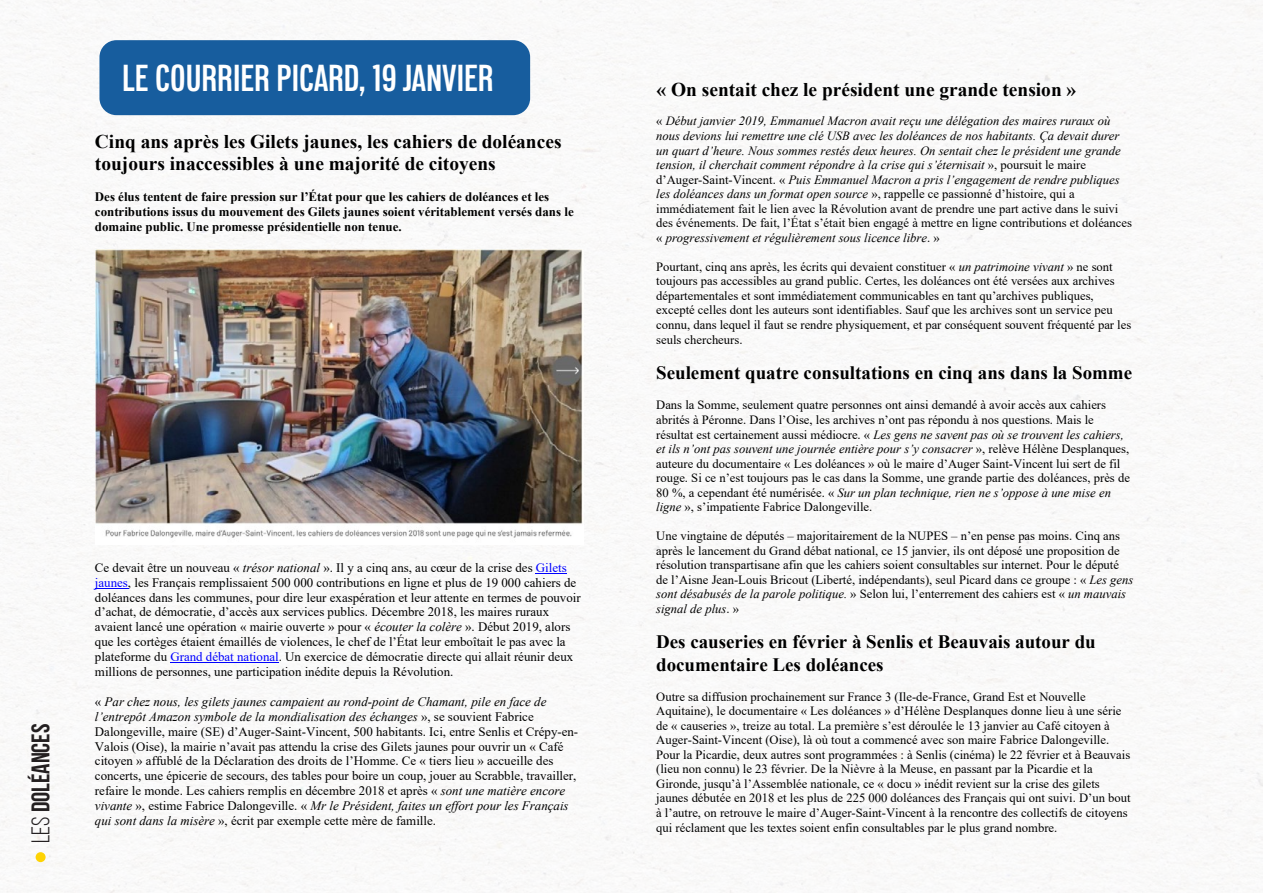
<style>
.page{position:relative;width:1263px;height:893px;background:#fff}
.page>*{position:absolute;margin:0;border:0;box-sizing:border-box;transform-origin:0 0}
.t1{font:600 condensed 37.5px "Lorimer No 2";color:#fff}
.t2{font:700 25.5px "Bebas Neue";color:#231f20}
.t3{font:700 19.35px/22.5px "Times New Roman";color:#000}
.t4{font:700 18.9px/22.2px "Times New Roman";color:#000}
.t5{font:12.9px/14.9px "Times New Roman";color:#000}
.t6{font:700 12.9px/15px "Times New Roman";color:#000}
.t7{font:12.6px/14.5px "Times New Roman";color:#000}
.t8{font:italic 12.6px/14.5px "Times New Roman";color:#000}
.s1{font-weight:400}
.s2{font-style:italic}
.s3{color:#00f}
.s4{font-style:normal}
</style>
<div class="page">
<img style="left:0;top:0;width:1263px;height:893px">
<div style="left:36px;top:852px;width:10px;height:10px;background:#fed304;border-radius:50%"></div>
<hr style="left:536px;top:573px;width:31px;height:1px;background:#00f">
<hr style="left:95px;top:588px;width:33px;height:1px;background:#00f">
<hr style="left:170px;top:662px;width:109px;height:1px;background:#00f">
<img style="left:95px;top:249px;width:489px;height:296px">
<div style="left:99px;top:40px;width:431px;height:75px;background:#175d9e;border-radius:17px"></div>
<p class="t1" style="left:122px;top:57px;width:373px">LE COURRIER PICARD, 19 JANVIER</p>
<p class="t3" style="left:95px;top:129px;width:468px">Cinq ans après les Gilets jaunes, les cahiers de doléances toujours inaccessibles à une majorité de citoyens</p>
<p class="t6" style="left:95px;top:189px;width:480px">Des élus tentent de faire pression sur l’État pour que les cahiers de doléances et les contributions issus du mouvement des Gilets jaunes soient véritablement versés dans le domaine public. Une promesse présidentielle non tenue.</p>
<h2 class="t2" style="left:27px;top:843px;width:121px;rotate:-90deg"><span class="s1">les</span> doléances</h2>
<p class="t5" style="left:95px;top:560px;width:487px">Ce devait être un nouveau « <span class="s2">trésor national</span> ». Il y a cinq ans, au cœur de la crise des <span class="s3">Gilets jaunes</span>, les Français remplissaient 500 000 contributions en ligne et plus de 19 000 cahiers de doléances dans les communes, pour dire leur exaspération et leur attente en termes de pouvoir d’achat, de démocratie, d’accès aux services publics. Décembre 2018, les maires ruraux avaient lancé une opération « mairie ouverte » pour « <span class="s2">écouter la colère</span> ». Début 2019, alors que les cortèges étaient émaillés de violences, le chef de l’État leur emboîtait le pas avec la plateforme du <span class="s3">Grand débat national</span>. Un exercice de démocratie directe qui allait réunir deux millions de personnes, une participation inédite depuis la Révolution.</p>
<p class="t5" style="left:95px;top:694px;width:485px">« <span class="s2">Par chez nous, les gilets jaunes campaient au rond-point de Chamant, pile en face de l’entrepôt Amazon symbole de la mondialisation des échanges</span> », se souvient Fabrice Dalongeville, maire (SE) d’Auger-Saint-Vincent, 500 habitants. Ici, entre Senlis et Crépy-en-Valois (Oise), la mairie n’avait pas attendu la crise des Gilets jaunes pour ouvrir un « Café citoyen » affublé de la Déclaration des droits de l’Homme. Ce « tiers lieu » accueille des concerts, une épicerie de secours, des tables pour boire un coup, jouer au Scrabble, travailler, refaire le monde. Les cahiers remplis en décembre 2018 et après « <span class="s2">sont une matière encore vivante</span> », estime Fabrice Dalongeville. « <span class="s2">Mr le Président, faites un effort pour les Français qui sont dans la misère</span> », écrit par exemple cette mère de famille.</p>
<p class="t3" style="left:657px;top:78px;width:421px">« On sentait chez le président une grande tension »</p>
<p class="t8" style="left:656px;top:114px;width:477px"><span class="s4">«</span> Début janvier 2019, Emmanuel Macron avait reçu une délégation des maires ruraux où nous devions lui remettre une clé USB avec les doléances de nos habitants. Ça devait durer un quart d’heure. Nous sommes restés deux heures. On sentait chez le président une grande tension, il cherchait comment répondre à la crise qui s’éternisait <span class="s4">», poursuit le maire d’Auger-Saint-Vincent. «</span> Puis Emmanuel Macron a pris l’engagement de rendre publiques les doléances dans un format open source <span class="s4">», rappelle ce passionné d’histoire, qui a immédiatement fait le lien avec la Révolution avant de prendre une part active dans le suivi des événements. De fait, l’État s’était bien engagé à mettre en ligne contributions et doléances «</span> progressivement et régulièrement sous licence libre<span class="s4">. »</span></p>
<p class="t7" style="left:656px;top:259px;width:477px">Pourtant, cinq ans après, les écrits qui devaient constituer « <span class="s2">un patrimoine vivant</span> » ne sont toujours pas accessibles au grand public. Certes, les doléances ont été versées aux archives départementales et sont immédiatement communicables en tant qu’archives publiques, excepté celles dont les auteurs sont identifiables. Sauf que les archives sont un service peu connu, dans lequel il faut se rendre physiquement, et par conséquent souvent fréquenté par les seuls chercheurs.</p>
<p class="t4" style="left:656px;top:361px;width:477px">Seulement quatre consultations en cinq ans dans la Somme</p>
<p class="t7" style="left:656px;top:398px;width:475px">Dans la Somme, seulement quatre personnes ont ainsi demandé à avoir accès aux cahiers abrités à Péronne. Dans l’Oise, les archives n’ont pas répondu à nos questions. Mais le résultat est certainement aussi médiocre. « <span class="s2">Les gens ne savent pas où se trouvent les cahiers, et ils n’ont pas souvent une journée entière pour s’y consacrer</span> », relève Hélène Desplanques, auteure du documentaire « Les doléances » où le maire d’Auger Saint-Vincent lui sert de fil rouge. Si ce n’est toujours pas le cas dans la Somme, une grande partie des doléances, près de 80 %, a cependant été numérisée. « <span class="s2">Sur un plan technique, rien ne s’oppose à une mise en ligne</span> », s’impatiente Fabrice Dalongeville.</p>
<p class="t7" style="left:656px;top:528px;width:479px">Une vingtaine de députés – majoritairement de la NUPES – n’en pense pas moins. Cinq ans après le lancement du Grand débat national, ce 15 janvier, ils ont déposé une proposition de résolution transpartisane afin que les cahiers soient consultables sur internet. Pour le député de l’Aisne Jean-Louis Bricout (Liberté, indépendants), seul Picard dans ce groupe : « <span class="s2">Les gens sont désabusés de la parole politique.</span> » Selon lui, l’enterrement des cahiers est « <span class="s2">un mauvais signal de plus</span>. »</p>
<p class="t4" style="left:656px;top:630px;width:441px">Des causeries en février à Senlis et Beauvais autour du documentaire Les doléances</p>
<p class="t7" style="left:656px;top:689px;width:476px">Outre sa diffusion prochainement sur France 3 (Ile-de-France, Grand Est et Nouvelle Aquitaine), le documentaire « Les doléances » d’Hélène Desplanques donne lieu à une série de « causeries », treize au total. La première s’est déroulée le 13 janvier au Café citoyen à Auger-Saint-Vincent (Oise), là où tout a commencé avec son maire Fabrice Dalongeville.<br>Pour la Picardie, deux autres sont programmées : à Senlis (cinéma) le 22 février et à Beauvais (lieu non connu) le 23 février. De la Nièvre à la Meuse, en passant par la Picardie et la Gironde, jusqu’à l’Assemblée nationale, ce « docu » inédit revient sur la crise des gilets jaunes débutée en 2018 et les plus de 225 000 doléances des Français qui ont suivi. D’un bout à l’autre, on retrouve le maire d’Auger-Saint-Vincent à la rencontre des collectifs de citoyens qui réclament que les textes soient enfin consultables par le plus grand nombre.</p>
</div>
